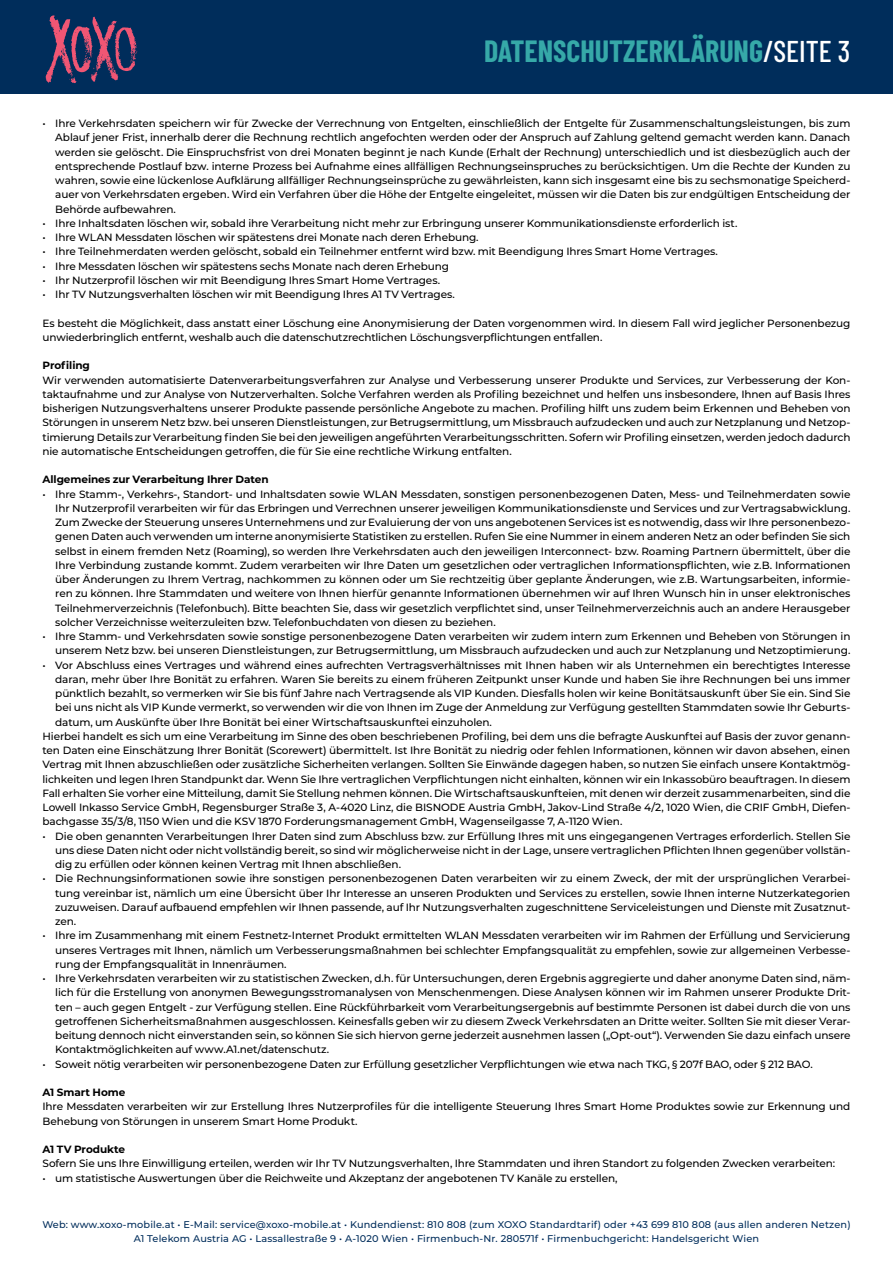
<style>
.page{position:relative;width:893px;height:1263px;background:#fff}
.page>*{position:absolute;margin:0;border:0;box-sizing:border-box;transform-origin:0 0}
.t1{font:700 30px "Barlow Condensed";color:#36a9a8}
.t2{font:500 10.5px/14.2px "Montserrat";letter-spacing:-.01em;color:#000;text-align:justify}
.t3{font:700 10.5px "Montserrat";letter-spacing:-.01em;color:#000}
.t4{font:500 9.75px/13.5px "Montserrat";letter-spacing:.015em;color:#002d5b;text-align:center}
.s1{font-weight:500;color:#fff}
</style>
<div class="page">
<div style="left:0;top:0;width:893px;height:94px;background:#002d5b"></div>
<svg style="left:46px;top:15px;width:92px;height:68px"></svg>
<h1 class="t1" style="left:484px;top:30px;width:368px">DATENSCHUTZERKLÄRUNG<span class="s1">/SEITE 3</span></h1>
<p class="t2" style="left:55px;top:116px;width:797px;text-indent:-13px">• Ihre Verkehrsdaten speichern wir für Zwecke der Verrechnung von Entgelten, einschließlich der Entgelte für Zusammenschaltungsleistungen, bis zum Ablauf jener Frist, innerhalb derer die Rechnung rechtlich angefochten werden oder der Anspruch auf Zahlung geltend gemacht werden kann. Danach werden sie gelöscht. Die Einspruchsfrist von drei Monaten beginnt je nach Kunde (Erhalt der Rechnung) unterschiedlich und ist diesbezüglich auch der entsprechende Postlauf bzw. interne Prozess bei Aufnahme eines allfälligen Rechnungseinspruches zu berücksichtigen. Um die Rechte der Kunden zu wahren, sowie eine lückenlose Aufklärung allfälliger Rechnungseinsprüche zu gewährleisten, kann sich insgesamt eine bis zu sechsmonatige Speicherd&shy;auer von Verkehrsdaten ergeben. Wird ein Verfahren über die Höhe der Entgelte eingeleitet, müssen wir die Daten bis zur endgültigen Entscheidung der Behörde aufbewahren.</p>
<p class="t2" style="left:43px;top:216px;width:696px">• Ihre Inhaltsdaten löschen wir, sobald ihre Verarbeitung nicht mehr zur Erbringung unserer Kommunikationsdienste erforderlich ist.</p>
<p class="t2" style="left:43px;top:230px;width:438px">• Ihre WLAN Messdaten löschen wir spätestens drei Monate nach deren Erhebung.</p>
<p class="t2" style="left:43px;top:244px;width:677px">• Ihre Teilnehmerdaten werden gelöscht, sobald ein Teilnehmer entfernt wird bzw. mit Beendigung Ihres Smart Home Vertrages.</p>
<p class="t2" style="left:43px;top:258px;width:408px">• Ihre Messdaten löschen wir spätestens sechs Monate nach deren Erhebung</p>
<p class="t2" style="left:43px;top:273px;width:399px">• Ihr Nutzerprofil löschen wir mit Beendigung Ihres Smart Home Vertrages.</p>
<p class="t2" style="left:43px;top:287px;width:414px">• Ihr TV Nutzungsverhalten löschen wir mit Beendigung Ihres A1 TV Vertrages.</p>
<p class="t2" style="left:43px;top:315px;width:809px">Es besteht die Möglichkeit, dass anstatt einer Löschung eine Anonymisierung der Daten vorgenommen wird. In diesem Fall wird jeglicher Personenbezug unwiederbringlich entfernt, weshalb auch die datenschutzrechtlichen Löschungsverpflichtungen entfallen.</p>
<p class="t3" style="left:43px;top:358px;width:49px">Profiling</p>
<p class="t2" style="left:43px;top:372px;width:809px">Wir verwenden automatisierte Datenverarbeitungsverfahren zur Analyse und Verbesserung unserer Produkte und Services, zur Verbesserung der Kon&shy;taktaufnahme und zur Analyse von Nutzerverhalten. Solche Verfahren werden als Profiling bezeichnet und helfen uns insbesondere, Ihnen auf Basis Ihres bisherigen Nutzungsverhaltens unserer Produkte passende persönliche Angebote zu machen. Profiling hilft uns zudem beim Erkennen und Beheben von Störungen in unserem Netz bzw. bei unseren Dienstleistungen, zur Betrugsermittlung, um Missbrauch aufzudecken und auch zur Netzplanung und Netzop&shy;timierung Details zur Verarbeitung finden Sie bei den jeweiligen angeführten Verarbeitungsschritten. Sofern wir Profiling einsetzen, werden jedoch dadurch nie automatische Entscheidungen getroffen, die für Sie eine rechtliche Wirkung entfalten.</p>
<p class="t3" style="left:43px;top:472px;width:228px">Allgemeines zur Verarbeitung Ihrer Daten</p>
<p class="t2" style="left:55px;top:486px;width:797px;text-indent:-13px">• Ihre Stamm-, Verkehrs-, Standort- und Inhaltsdaten sowie WLAN Messdaten, sonstigen personenbezogenen Daten, Mess- und Teilnehmerdaten sowie Ihr Nutzerprofil verarbeiten wir für das Erbringen und Verrechnen unserer jeweiligen Kommunikationsdienste und Services und zur Vertragsabwicklung.<br>Zum Zwecke der Steuerung unseres Unternehmens und zur Evaluierung der von uns angebotenen Services ist es notwendig, dass wir Ihre personenbezo&shy;genen Daten auch verwenden um interne anonymisierte Statistiken zu erstellen. Rufen Sie eine Nummer in einem anderen Netz an oder befinden Sie sich selbst in einem fremden Netz (Roaming), so werden Ihre Verkehrsdaten auch den jeweiligen Interconnect- bzw. Roaming Partnern übermittelt, über die Ihre Verbindung zustande kommt. Zudem verarbeiten wir Ihre Daten um gesetzlichen oder vertraglichen Informationspflichten, wie z.B. Informationen über Änderungen zu Ihrem Vertrag, nachkommen zu können oder um Sie rechtzeitig über geplante Änderungen, wie z.B. Wartungsarbeiten, informie&shy;ren zu können. Ihre Stammdaten und weitere von Ihnen hierfür genannte Informationen übernehmen wir auf Ihren Wunsch hin in unser elektronisches Teilnehmerverzeichnis (Telefonbuch). Bitte beachten Sie, dass wir gesetzlich verpflichtet sind, unser Teilnehmerverzeichnis auch an andere Herausgeber solcher Verzeichnisse weiterzuleiten bzw. Telefonbuchdaten von diesen zu beziehen.</p>
<p class="t2" style="left:43px;top:629px;width:809px;text-align:right">• Ihre Stamm- und Verkehrsdaten sowie sonstige personenbezogene Daten verarbeiten wir zudem intern zum Erkennen und Beheben von Störungen in unserem Netz bzw. bei unseren Dienstleistungen, zur Betrugsermittlung, um Missbrauch aufzudecken und auch zur Netzplanung und Netzoptimierung.</p>
<p class="t2" style="left:43px;top:657px;width:809px">• Vor Abschluss eines Vertrages und während eines aufrechten Vertragsverhältnisses mit Ihnen haben wir als Unternehmen ein berechtigtes Interesse</p>
<p class="t2" style="left:55px;top:672px;width:797px">daran, mehr über Ihre Bonität zu erfahren. Waren Sie bereits zu einem früheren Zeitpunkt unser Kunde und haben Sie ihre Rechnungen bei uns immer</p>
<p class="t2" style="left:55px;top:686px;width:797px">pünktlich bezahlt, so vermerken wir Sie bis fünf Jahre nach Vertragsende als VIP Kunden. Diesfalls holen wir keine Bonitätsauskunft über Sie ein. Sind Sie</p>
<p class="t2" style="left:55px;top:700px;width:797px">bei uns nicht als VIP Kunde vermerkt, so verwenden wir die von Ihnen im Zuge der Anmeldung zur Verfügung gestellten Stammdaten sowie Ihr Geburts-</p>
<p class="t2" style="left:55px;top:714px;width:438px">datum, um Auskünfte über Ihre Bonität bei einer Wirtschaftsauskunftei einzuholen.</p>
<p class="t2" style="left:43px;top:729px;width:809px">Hierbei handelt es sich um eine Verarbeitung im Sinne des oben beschriebenen Profiling, bei dem uns die befragte Auskunftei auf Basis der zuvor genann-</p>
<p class="t2" style="left:43px;top:743px;width:809px">ten Daten eine Einschätzung Ihrer Bonität (Scorewert) übermittelt. Ist Ihre Bonität zu niedrig oder fehlen Informationen, können wir davon absehen, einen</p>
<p class="t2" style="left:43px;top:757px;width:809px">Vertrag mit Ihnen abzuschließen oder zusätzliche Sicherheiten verlangen. Sollten Sie Einwände dagegen haben, so nutzen Sie einfach unsere Kontaktmög-</p>
<p class="t2" style="left:43px;top:771px;width:809px">lichkeiten und legen Ihren Standpunkt dar. Wenn Sie Ihre vertraglichen Verpflichtungen nicht einhalten, können wir ein Inkassobüro beauftragen. In diesem</p>
<p class="t2" style="left:43px;top:786px;width:809px">Fall erhalten Sie vorher eine Mitteilung, damit Sie Stellung nehmen können. Die Wirtschaftsauskunfteien, mit denen wir derzeit zusammenarbeiten, sind die</p>
<p class="t2" style="left:43px;top:800px;width:809px">Lowell Inkasso Service GmbH, Regensburger Straße 3, A-4020 Linz, die BISNODE Austria GmbH, Jakov-Lind Straße 4/2, 1020 Wien, die CRIF GmbH, Diefen-</p>
<p class="t2" style="left:43px;top:814px;width:581px">bachgasse 35/3/8, 1150 Wien und die KSV 1870 Forderungsmanagement GmbH, Wagenseilgasse 7, A-1120 Wien.</p>
<p class="t2" style="left:55px;top:828px;width:797px;text-indent:-13px">• Die oben genannten Verarbeitungen Ihrer Daten sind zum Abschluss bzw. zur Erfüllung Ihres mit uns eingegangenen Vertrages erforderlich. Stellen Sie uns diese Daten nicht oder nicht vollständig bereit, so sind wir möglicherweise nicht in der Lage, unsere vertraglichen Pflichten Ihnen gegenüber vollstän&shy;dig zu erfüllen oder können keinen Vertrag mit Ihnen abschließen.</p>
<p class="t2" style="left:55px;top:871px;width:797px;text-indent:-13px">• Die Rechnungsinformationen sowie ihre sonstigen personenbezogenen Daten verarbeiten wir zu einem Zweck, der mit der ursprünglichen Verarbei&shy;tung vereinbar ist, nämlich um eine Übersicht über Ihr Interesse an unseren Produkten und Services zu erstellen, sowie Ihnen interne Nutzerkategorien zuzuweisen. Darauf aufbauend empfehlen wir Ihnen passende, auf Ihr Nutzungsverhalten zugeschnittene Serviceleistungen und Dienste mit Zusatznut&shy;zen.</p>
<p class="t2" style="left:55px;top:928px;width:797px;text-indent:-13px">• Ihre im Zusammenhang mit einem Festnetz-Internet Produkt ermittelten WLAN Messdaten verarbeiten wir im Rahmen der Erfüllung und Servicierung unseres Vertrages mit Ihnen, nämlich um Verbesserungsmaßnahmen bei schlechter Empfangsqualität zu empfehlen, sowie zur allgemeinen Verbesse&shy;rung der Empfangsqualität in Innenräumen.</p>
<p class="t2" style="left:55px;top:971px;width:797px;text-indent:-13px">• Ihre Verkehrsdaten verarbeiten wir zu statistischen Zwecken, d.h. für Untersuchungen, deren Ergebnis aggregierte und daher anonyme Daten sind, näm&shy;lich für die Erstellung von anonymen Bewegungsstromanalysen von Menschenmengen. Diese Analysen können wir im Rahmen unserer Produkte Drit&shy;ten – auch gegen Entgelt - zur Verfügung stellen. Eine Rückführbarkeit vom Verarbeitungsergebnis auf bestimmte Personen ist dabei durch die von uns getroffenen Sicherheitsmaßnahmen ausgeschlossen. Keinesfalls geben wir zu diesem Zweck Verkehrsdaten an Dritte weiter. Sollten Sie mit dieser Verar&shy;beitung dennoch nicht einverstanden sein, so können Sie sich hiervon gerne jederzeit ausnehmen lassen („Opt-out“). Verwenden Sie dazu einfach unsere Kontaktmöglichkeiten auf www.A1.net/datenschutz.</p>
<p class="t2" style="left:43px;top:1056px;width:772px">• Soweit nötig verarbeiten wir personenbezogene Daten zur Erfüllung gesetzlicher Verpflichtungen wie etwa nach TKG, § 207f BAO, oder § 212 BAO.</p>
<p class="t3" style="left:43px;top:1085px;width:84px">A1 Smart Home</p>
<p class="t2" style="left:43px;top:1099px;width:809px">Ihre Messdaten verarbeiten wir zur Erstellung Ihres Nutzerprofiles für die intelligente Steuerung Ihres Smart Home Produktes sowie zur Erkennung und<br>Behebung von Störungen in unserem Smart Home Produkt.</p>
<p class="t3" style="left:43px;top:1142px;width:84px">A1 TV Produkte</p>
<p class="t2" style="left:43px;top:1156px;width:794px">Sofern Sie uns Ihre Einwilligung erteilen, werden wir Ihr TV Nutzungsverhalten, Ihre Stammdaten und ihren Standort zu folgenden Zwecken verarbeiten:</p>
<p class="t2" style="left:43px;top:1170px;width:576px">• um statistische Auswertungen über die Reichweite und Akzeptanz der angebotenen TV Kanäle zu erstellen,</p>
<p class="t4" style="left:42px;top:1217px;width:810px">Web: www.xoxo-mobile.at • E-Mail: service@xoxo-mobile.at • Kundendienst: 810 808 (zum XOXO Standardtarif) oder +43 699 810 808 (aus allen anderen Netzen)<br>A1 Telekom Austria AG • Lassallestraße 9 • A-1020 Wien • Firmenbuch-Nr. 280571f • Firmenbuchgericht: Handelsgericht Wien</p>
</div>
